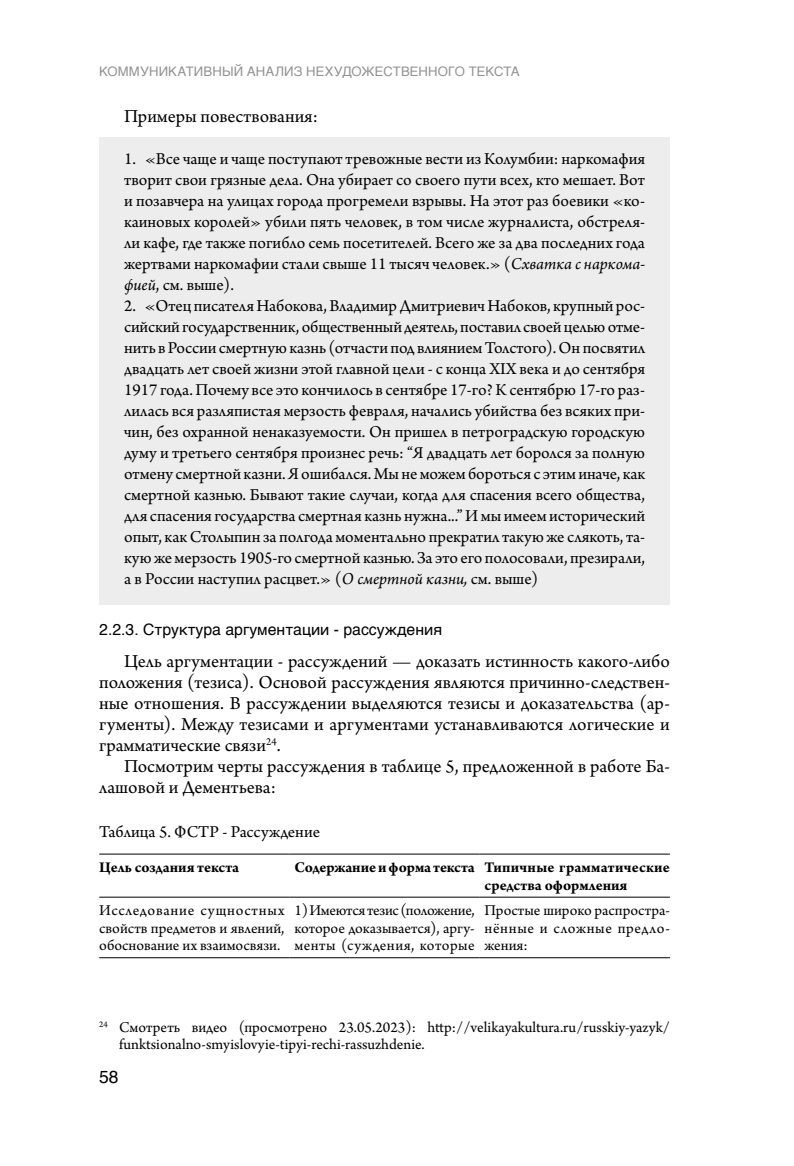
<style>
.page{position:relative;width:794px;height:1166px;background:#fff}
.page>*{position:absolute;margin:0;border:0;box-sizing:border-box;transform-origin:0 0}
.t1{font:19.25px/21px "Arno Pro";color:#000;text-align:justify}
.t2{font:17.5px/21px "Arno Pro";color:#000;text-align:justify}
.t3{font:17.5px "Helvetica";color:#000}
.t4{font:15.75px/17.5px "Arno Pro";color:#000;text-align:justify}
.t5{font:700 15.75px/17.5px "Arno Pro";color:#000}
.t6{font:15.75px "Helvetica";color:#000}
.t7{font:13.12px "Helvetica";letter-spacing:.01em;color:#929292}
.s1{font-style:italic}
</style>
<div class="page">
<div style="left:99px;top:137px;width:571px;height:174px;background:#ededed"></div>
<div style="left:99px;top:284px;width:571px;height:321px;background:#ededed"></div>
<hr style="left:99px;top:897px;width:190px;height:1px;background:#000">
<hr style="left:289px;top:897px;width:191px;height:1px;background:#000">
<hr style="left:480px;top:897px;width:190px;height:1px;background:#000">
<hr style="left:99px;top:854px;width:190px;height:1px;background:#000">
<hr style="left:289px;top:854px;width:191px;height:1px;background:#000">
<hr style="left:480px;top:854px;width:190px;height:1px;background:#000">
<hr style="left:99px;top:957px;width:190px;height:1px;background:#000">
<hr style="left:289px;top:957px;width:191px;height:1px;background:#000">
<hr style="left:480px;top:957px;width:190px;height:1px;background:#000">
<p class="t7" style="left:99px;top:61px;width:422px">КОММУНИКАТИВНЫЙ АНАЛИЗ НЕХУДОЖЕСТВЕННОГО ТЕКСТА</p>
<p class="t1" style="left:124px;top:107px;width:195px">Примеры повествования:</p>
<p class="t2" style="left:124px;top:149px;width:522px">1. «Все чаще и чаще поступают тревожные вести из Колумбии: наркомафия творит свои грязные дела. Она убирает со своего пути всех, кто мешает. Вот и позавчера на улицах города прогремели взрывы. На этот раз боевики «ко&shy;каиновых королей» убили пять человек, в том числе журналиста, обстреля&shy;ли кафе, где также погибло семь посетителей. Всего же за два последних года жертвами наркомафии стали свыше 11 тысяч человек.» (<span class="s1">Схватка с наркома&shy;фией</span>, см. выше).</p>
<p class="t2" style="left:124px;top:296px;width:523px">2. «Отец писателя Набокова, Владимир Дмитриевич Набоков, крупный рос&shy;сийский государственник, общественный деятель, поставил своей целью отме&shy;нить в России смертную казнь (отчасти под влиянием Толстого). Он посвятил двадцать лет своей жизни этой главной цели - с конца ХIХ века и до сентября 1917 года. Почему все это кончилось в сентябре 17-го? К сентябрю 17-го раз&shy;лилась вся разляпистая мерзость февраля, начались убийства без всяких при&shy;чин, без охранной ненаказуемости. Он пришел в петроградскую городскую думу и третьего сентября произнес речь: “Я двадцать лет боролся за полную отмену смертной казни. Я ошибался. Мы не можем бороться с этим иначе, как смертной казнью. Бывают такие случаи, когда для спасения всего общества, для спасения государства смертная казнь нужна...” И мы имеем исторический опыт, как Столыпин за полгода моментально прекратил такую же слякоть, та&shy;кую же мерзость 1905-го смертной казнью. За это его полосовали, презирали, а в России наступил расцвет.» (<span class="s1">О смертной казни,</span> см. выше)</p>
<p class="t6" style="left:99px;top:617px;width:344px">2.2.3. Структура аргументации - рассуждения</p>
<p class="t1" style="left:99px;top:652px;width:572px;text-indent:25px">Цель аргументации - рассуждений <span class="s1">—</span> доказать истинность какого-либо положения (тезиса). Основой рассуждения являются причинно-следствен&shy;ные отношения. В рассуждении выделяются тезисы и доказательства (ар&shy;гументы). Между тезисами и аргументами устанавливаются логические и грамматические связи<sup>24</sup>.</p>
<p class="t1" style="left:99px;top:757px;width:572px;text-indent:25px">Посмотрим черты рассуждения в таблице 5, предложенной в работе Ба&shy;лашовой и Дементьева:</p>
<p class="t2" style="left:99px;top:822px;width:222px">Таблица 5. ФСТР - Рассуждение</p>
<p class="t5" style="left:99px;top:859px;width:141px">Цель создания текста</p>
<p class="t5" style="left:484px;top:859px;width:187px;text-indent:-190px">Содержание и форма текста Типичные грамматические средства оформления</p>
<p class="t4" style="left:99px;top:902px;width:187px">Исследование сущностных свойств предметов и явлений, обоснование их взаимосвязи.</p>
<p class="t4" style="left:294px;top:902px;width:182px">1) Имеются тезис (положение, которое доказывается), аргу&shy;менты (суждения, которые</p>
<p class="t4" style="left:484px;top:902px;width:187px">Простые широко распростра&shy;нённые и сложные предло&shy;жения:</p>
<p class="t4" style="left:119px;top:1019px;width:552px;text-indent:-20px"><sup>24</sup> Смотреть видео (просмотрено 23.05.2023): http://velikayakultura.ru/russkiy-yazyk/ funktsionalno-smyislovyie-tipyi-rechi-rassuzhdenie.</p>
<p class="t3" style="left:99px;top:1063px;width:21px">58</p>
</div>
